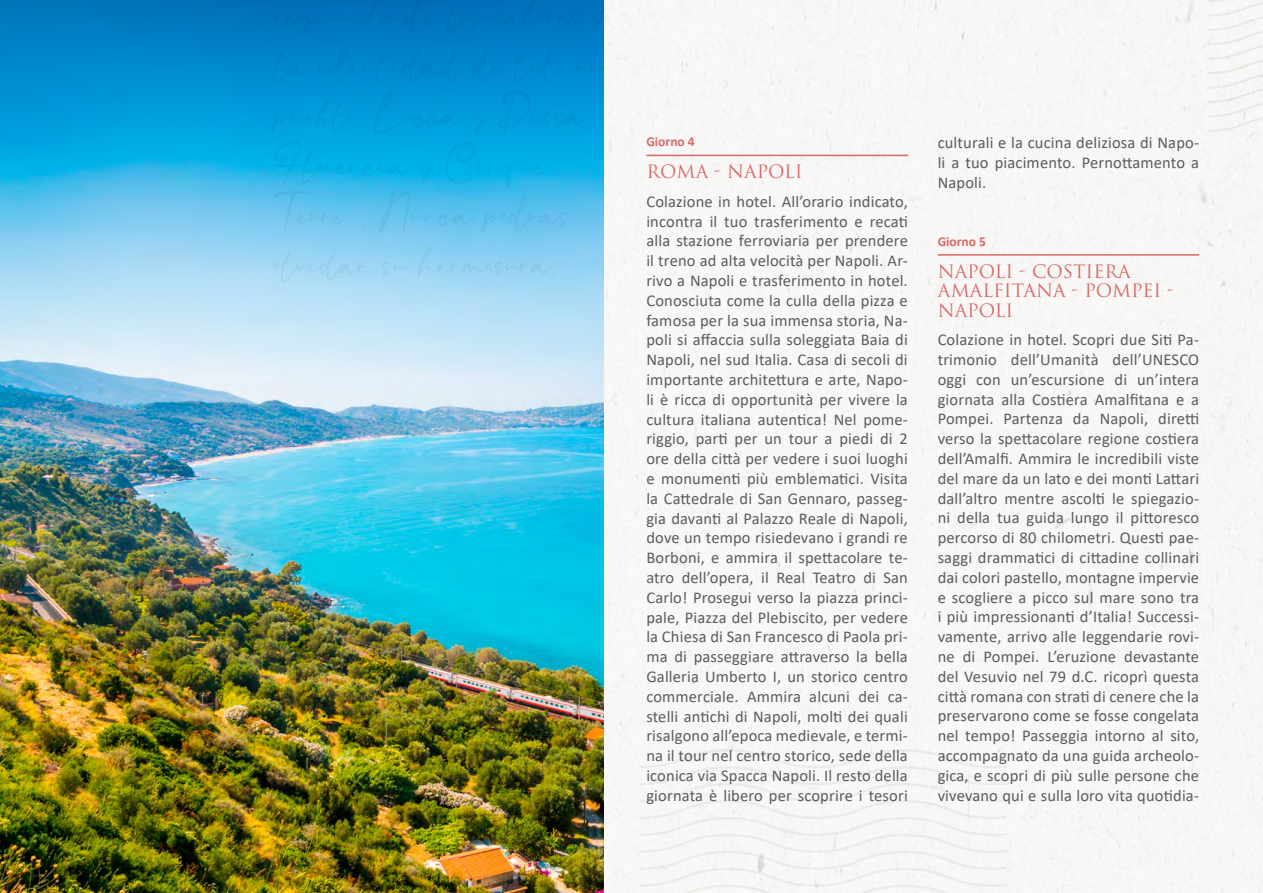
<style>
.page{position:relative;width:1263px;height:893px;background:#fff}
.page>*{position:absolute;margin:0;border:0;box-sizing:border-box;transform-origin:0 0}
.t1{font:18px/19.5px "Trajan Pro";color:#dc6865}
.t2{font:16.5px/19.8px "Calibri";letter-spacing:.01em;color:#5c5b5f;text-align:justify}
.t3{font:700 13.5px "Calibri";color:#dc6865}
</style>
<div class="page">
<div style="left:604px;top:0;width:659px;height:893px;background:#f8f7f6"></div>
<hr style="left:646px;top:155px;width:262px;height:1px;background:#dc6865">
<hr style="left:938px;top:254px;width:261px;height:2px;background:#dc6865">
<svg style="left:639px;top:749px;width:368px;height:144px;fill:#f8f7f6"></svg>
<svg style="left:1208px;top:0;width:55px;height:132px"></svg>
<img style="left:0;top:0;width:604px;height:893px">
<svg style="left:273px;top:11px;width:79px;height:25px;background:#0075bd"></svg>
<div style="left:362px;top:0;width:76px;height:32px;background:#0072bb"></div>
<svg style="left:447px;top:3px;width:37px;height:31px"></svg>
<div style="left:494px;top:0;width:90px;height:28px;background:#0072bd"></div>
<svg style="left:594px;top:13px;width:17px;height:15px"></svg>
<svg style="left:273px;top:52px;width:36px;height:32px"></svg>
<svg style="left:319px;top:48px;width:143px;height:36px;background:#0086cc"></svg>
<svg style="left:471px;top:48px;width:91px;height:36px;background:#0086cd"></svg>
<svg style="left:576px;top:64px;width:31px;height:8px"></svg>
<svg style="left:271px;top:100px;width:89px;height:33px;background:#009cdb"></svg>
<svg style="left:374px;top:92px;width:90px;height:43px;background:#009ada"></svg>
<svg style="left:473px;top:114px;width:16px;height:20px"></svg>
<svg style="left:499px;top:91px;width:89px;height:43px;background:#0098da"></svg>
<svg style="left:273px;top:141px;width:299px;height:92px;background:#33b7e9"></svg>
<svg style="left:273px;top:247px;width:94px;height:35px;background:#9ed5f3"></svg>
<svg style="left:381px;top:261px;width:28px;height:15px"></svg>
<svg style="left:417px;top:248px;width:146px;height:29px;background:#8fd0f2"></svg>
<p class="t3" style="left:646px;top:132px;width:50px">Giorno 4</p>
<p class="t1" style="left:646px;top:162px;width:158px">ROMA - NAPOLI</p>
<p class="t2" style="left:646px;top:191px;width:263px">Colazione in hotel. All’orario indicato, incontra il tuo trasferimento e recati alla stazione ferroviaria per prendere il treno ad alta velocità per Napoli. Ar&shy;rivo a Napoli e trasferimento in hotel.<br>Conosciuta come la culla della pizza e famosa per la sua immensa storia, Na&shy;poli si affaccia sulla soleggiata Baia di Napoli, nel sud Italia. Casa di secoli di importante architettura e arte, Napo&shy;li è ricca di opportunità per vivere la cultura italiana autentica! Nel pome&shy;riggio, parti per un tour a piedi di 2 ore della città per vedere i suoi luoghi e monumenti più emblematici. Visita la Cattedrale di San Gennaro, passeg&shy;gia davanti al Palazzo Reale di Napoli, dove un tempo risiedevano i grandi re Borboni, e ammira il spettacolare te&shy;atro dell’opera, il Real Teatro di San Carlo! Prosegui verso la piazza princi&shy;pale, Piazza del Plebiscito, per vedere la Chiesa di San Francesco di Paola pri&shy;ma di passeggiare attraverso la bella Galleria Umberto I, un storico centro commerciale. Ammira alcuni dei ca&shy;stelli antichi di Napoli, molti dei quali risalgono all’epoca medievale, e termi&shy;na il tour nel centro storico, sede della iconica via Spacca Napoli. Il resto della giornata è libero per scoprire i tesori</p>
<p class="t2" style="left:938px;top:133px;width:263px">culturali e la cucina deliziosa di Napo&shy;li a tuo piacimento. Pernottamento a Napoli.</p>
<p class="t3" style="left:938px;top:232px;width:50px">Giorno 5</p>
<p class="t1" style="left:938px;top:261px;width:238px">NAPOLI - COSTIERA<br>AMALFITANA - POMPEI -<br>NAPOLI</p>
<p class="t2" style="left:938px;top:329px;width:263px">Colazione in hotel. Scopri due Siti Pa&shy;trimonio dell’Umanità dell’UNESCO oggi con un’escursione di un’intera giornata alla Costiera Amalfitana e a Pompei. Partenza da Napoli, diretti verso la spettacolare regione costiera dell’Amalfi. Ammira le incredibili viste del mare da un lato e dei monti Lattari dall’altro mentre ascolti le spiegazio&shy;ni della tua guida lungo il pittoresco percorso di 80 chilometri. Questi pae&shy;saggi drammatici di cittadine collinari dai colori pastello, montagne impervie e scogliere a picco sul mare sono tra i più impressionanti d’Italia! Successi&shy;vamente, arrivo alle leggendarie rovi&shy;ne di Pompei. L’eruzione devastante del Vesuvio nel 79 d.C. ricoprì questa città romana con strati di cenere che la preservarono come se fosse congelata nel tempo! Passeggia intorno al sito, accompagnato da una guida archeolo&shy;gica, e scopri di più sulle persone che vivevano qui e sulla loro vita quotidia-</p>
</div>
